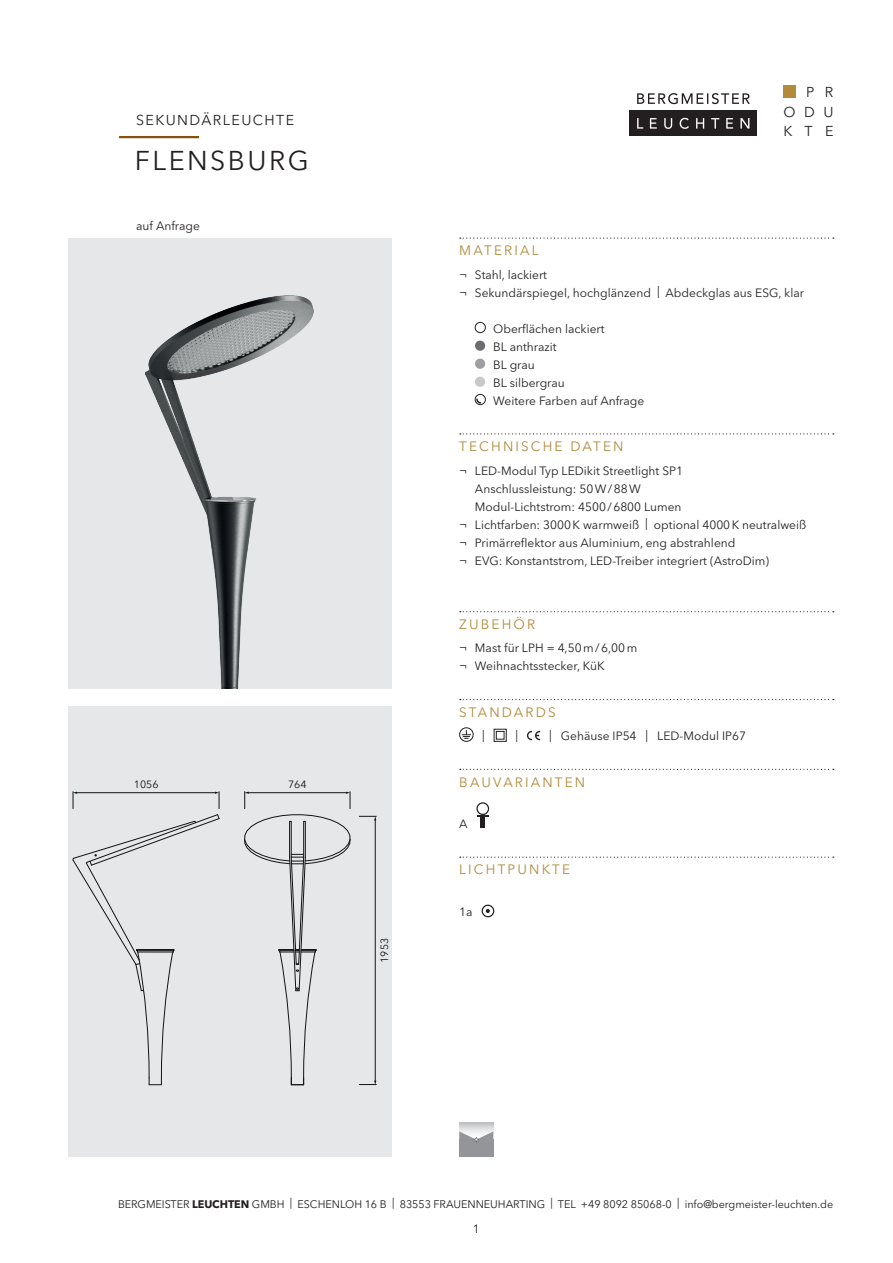
<style>
.page{position:relative;width:893px;height:1263px;background:#fff}
.page>*{position:absolute;margin:0;border:0;box-sizing:border-box;transform-origin:0 0}
.t1{font:27px "Avenir Next LT Pro";letter-spacing:.09em;color:#231f20}
.t2{font:14.25px/19.5px "Avenir Next LT Pro";letter-spacing:.1em;color:#231f20;text-align:justify}
.DB_FEATURE{font:13.5px "Avenir Next LT Pro";letter-spacing:.16em;color:#b18a3b}
.DB_BESCHREIBUNG{font:12px/18px "Avenir Next LT Pro";color:#231f20}
.DB_BESCHREIBUNG_rech{font:12px "Avenir Next LT Pro";color:#231f20}
.t3{font:10.95px "Avenir Next LT Pro";letter-spacing:-.005em;color:#231f20}
.t4{font:10.5px "Avenir Next LT Pro";color:#101315}
.s1{font-weight:700}
</style>
<div class="page">
<div style="left:783px;top:85px;width:13px;height:12px;background:#b18a3b"></div>
<svg style="left:637px;top:93px;width:113px;height:11px"></svg>
<div style="left:630px;top:111px;width:127px;height:25px;background:#231f20"></div>
<svg style="left:637px;top:118px;width:6px;height:11px"></svg>
<svg style="left:650px;top:118px;width:7px;height:11px"></svg>
<svg style="left:664px;top:118px;width:8px;height:11px"></svg>
<svg style="left:680px;top:118px;width:9px;height:11px"></svg>
<svg style="left:696px;top:118px;width:8px;height:11px"></svg>
<svg style="left:711px;top:118px;width:8px;height:11px"></svg>
<svg style="left:726px;top:118px;width:7px;height:11px"></svg>
<svg style="left:740px;top:118px;width:9px;height:11px"></svg>
<div style="left:68px;top:238px;width:323px;height:451px;background:#e6e7e9"></div>
<img style="left:146px;top:295px;width:167px;height:394px">
<div style="left:68px;top:706px;width:323px;height:451px;background:#e6e7e9"></div>
<svg style="left:72px;top:792px;width:148px;height:293px"></svg>
<svg style="left:244px;top:792px;width:107px;height:293px"></svg>
<hr style="left:375px;top:820px;width:1px;height:261px;background:#101415">
<svg style="left:359px;top:1081px;width:17px;height:4px"></svg>
<svg style="left:359px;top:816px;width:17px;height:4px"></svg>
<div style="left:459px;top:1123px;width:34px;height:34px;background:linear-gradient(to right,#d9dadc,#d9dadc)"></div>
<div style="left:459px;top:1140px;width:34px;height:17px;background:#939598"></div>
<svg style="left:459px;top:1131px;width:34px;height:12px"></svg>
<hr style="left:119px;top:136px;width:80px;height:2px;background:#86500e">
<svg style="left:460px;top:238px;width:374px;height:1px"></svg>
<svg style="left:460px;top:433px;width:374px;height:1px"></svg>
<svg style="left:460px;top:611px;width:374px;height:1px"></svg>
<svg style="left:460px;top:699px;width:374px;height:1px"></svg>
<svg style="left:460px;top:769px;width:374px;height:1px"></svg>
<svg style="left:460px;top:856px;width:374px;height:2px"></svg>
<div style="left:475px;top:322px;width:11px;height:11px;border:1px solid #231f20;border-radius:50%"></div>
<div style="left:475px;top:341px;width:10px;height:10px;background:#6c6d70;border-radius:50%"></div>
<div style="left:475px;top:359px;width:10px;height:10px;background:#9d9fa2;border-radius:50%"></div>
<div style="left:475px;top:377px;width:10px;height:10px;background:#c7c8ca;border-radius:50%"></div>
<div style="left:475px;top:394px;width:11px;height:11px;border:1px solid #231f20;border-radius:50%"></div>
<svg style="left:475px;top:398px;width:7px;height:6px"></svg>
<svg style="left:459px;top:727px;width:15px;height:15px"></svg>
<svg style="left:493px;top:728px;width:14px;height:14px"></svg>
<svg style="left:527px;top:731px;width:13px;height:9px"></svg>
<hr style="left:481px;top:815px;width:4px;height:13px;background:#231f20">
<div style="left:476px;top:802px;width:13px;height:13px;border:1px solid #231f20;border-radius:50%"></div>
<svg style="left:486px;top:909px;width:4px;height:4px"></svg>
<div style="left:482px;top:905px;width:12px;height:12px;border:1px solid #231f20;border-radius:50%"></div>
<p class="t2" style="left:136px;top:110px;width:160px">SEKUNDÄRLEUCHTE</p>
<h1 class="t1" style="left:135px;top:145px;width:175px">FLENSBURG</h1>
<p class="DB_BESCHREIBUNG_rech" style="left:136px;top:218px;width:65px">auf Anfrage</p>
<p class="t4" style="left:134px;top:778px;width:26px">1056</p>
<p class="t4" style="left:288px;top:778px;width:20px">764</p>
<p class="t4" style="left:378px;top:963px;width:26px;rotate:-90deg">1953</p>
<p class="t2" style="left:783px;top:82px;width:51px;text-indent:23px">P R ODU KTE</p>
<p class="DB_FEATURE" style="left:459px;top:242px;width:81px">MATERIAL</p>
<p class="DB_BESCHREIBUNG" style="left:459px;top:266px;width:89px">¬ Stahl, lackiert</p>
<p class="DB_BESCHREIBUNG" style="left:459px;top:284px;width:346px">¬ Sekundärspiegel, hochglänzend | Abdeckglas aus ESG, klar</p>
<p class="DB_BESCHREIBUNG" style="left:493px;top:320px;width:153px">Oberflächen lackiert<br>BL anthrazit<br>BL grau<br>BL silbergrau<br>Weitere Farben auf Anfrage</p>
<p class="DB_FEATURE" style="left:459px;top:438px;width:166px">TECHNISCHE DATEN</p>
<p class="DB_BESCHREIBUNG" style="left:475px;top:461px;width:210px;text-indent:-16px">¬ LED-Modul Typ LEDikit Streetlight SP1<br>Anschlussleistung: 50W/88W<br>Modul-Lichtstrom: 4500/6800 Lumen</p>
<p class="DB_BESCHREIBUNG" style="left:459px;top:515px;width:349px">¬ Lichtfarben: 3000K warmweiß | optional 4000K neutralweiß</p>
<p class="DB_BESCHREIBUNG" style="left:459px;top:533px;width:278px">¬ Primärreflektor aus Aluminium, eng abstrahlend</p>
<p class="DB_BESCHREIBUNG" style="left:459px;top:551px;width:311px">¬ EVG: Konstantstrom, LED-Treiber integriert (AstroDim)</p>
<p class="DB_FEATURE" style="left:459px;top:616px;width:78px">ZUBEHÖR</p>
<p class="DB_BESCHREIBUNG" style="left:459px;top:639px;width:180px">¬ Mast für LPH = 4,50m/6,00m</p>
<p class="DB_BESCHREIBUNG" style="left:459px;top:657px;width:147px">¬ Weihnachtsstecker, KüK</p>
<p class="DB_FEATURE" style="left:459px;top:704px;width:98px">STANDARDS</p>
<p class="DB_BESCHREIBUNG" style="left:482px;top:725px;width:4px">|</p>
<p class="DB_BESCHREIBUNG" style="left:516px;top:725px;width:4px">|</p>
<p class="DB_BESCHREIBUNG" style="left:549px;top:727px;width:198px">| Gehäuse IP54 | LED-Modul IP67</p>
<p class="DB_FEATURE" style="left:459px;top:774px;width:128px">BAUVARIANTEN</p>
<p class="DB_BESCHREIBUNG" style="left:459px;top:815px;width:10px">A</p>
<p class="DB_FEATURE" style="left:459px;top:861px;width:112px">LICHTPUNKTE</p>
<p class="DB_BESCHREIBUNG" style="left:459px;top:902px;width:15px">1a</p>
<p class="t3" style="left:118px;top:1197px;width:717px">BERGMEISTER <span class="s1">LEUCHTEN</span> GMBH | ESCHENLOH 16 B | 83553 FRAUENNEUHARTING | TEL +49 8092 85068-0 | info@bergmeister-leuchten.de</p>
<p class="DB_BESCHREIBUNG" style="left:473px;top:1220px;width:8px">1</p>
</div>
